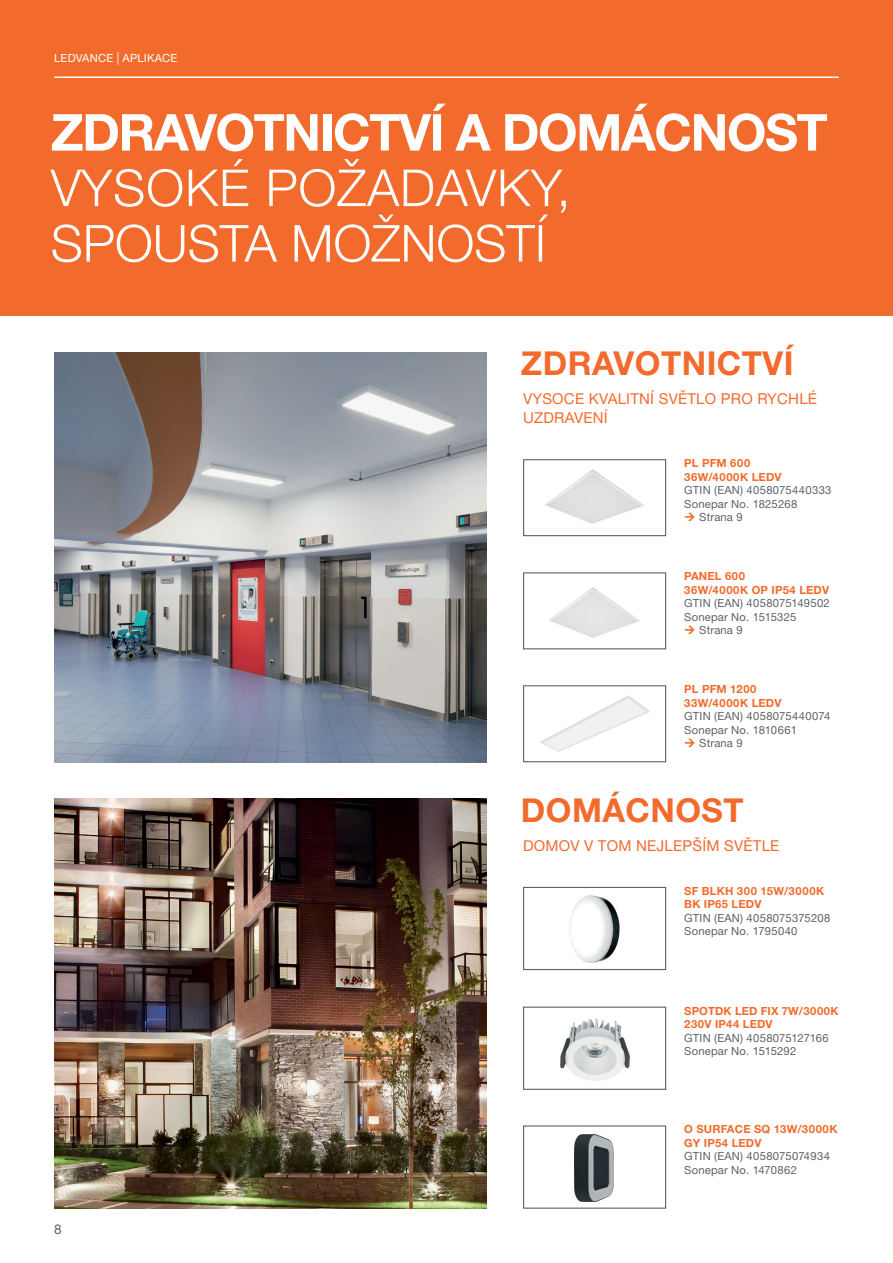
<style>
.page{position:relative;width:893px;height:1263px;background:#fff}
.page>*{position:absolute;margin:0;border:0;box-sizing:border-box;transform-origin:0 0}
.t1{font:300 51px/55.5px "Helvetica Neue LT Pro";color:#fff}
.t2{font:700 51px "Helvetica Neue LT Pro";letter-spacing:-.03em;color:#fff}
.t3{font:700 33px "Helvetica Neue LT Pro";letter-spacing:.015em;color:#f26b2d}
.t4{font:15px/18.8px "Helvetica Neue LT Pro";letter-spacing:.015em;color:#f26b2d}
.t5{font:13.5px "Helvetica Neue LT Pro";color:#5e6266}
.t6{font:11.25px/13.5px "Helvetica Neue LT Pro";letter-spacing:.015em;color:#5e6266}
.t7{font:700 11.25px/13.5px "Helvetica Neue LT Pro";letter-spacing:.015em;color:#f26b2d}
.t8{font:700 11.25px/13.5px "Helvetica Neue LT Pro";letter-spacing:.04em;color:#f26b2d}
.t9{font:11.25px "Helvetica Neue LT Pro";letter-spacing:.015em;color:#fff}
.s1{font-size:12.6px}
</style>
<div class="page">
<div style="left:0;top:0;width:893px;height:316px;background:#f26b2d"></div>
<img style="left:54px;top:352px;width:433px;height:410px">
<img style="left:54px;top:798px;width:433px;height:411px">
<img style="left:546px;top:469px;width:97px;height:55px">
<div style="left:523px;top:459px;width:143px;height:77px;border:1px solid #5e6266"></div>
<img style="left:569px;top:895px;width:51px;height:68px">
<div style="left:523px;top:887px;width:143px;height:83px;border:1px solid #5e6266"></div>
<img style="left:550px;top:588px;width:89px;height:50px">
<div style="left:523px;top:572px;width:143px;height:77px;border:1px solid #5e6266"></div>
<img style="left:560px;top:1018px;width:69px;height:63px">
<div style="left:523px;top:1006px;width:143px;height:84px;border:1px solid #5e6266"></div>
<img style="left:541px;top:696px;width:109px;height:56px">
<div style="left:523px;top:685px;width:143px;height:77px;border:1px solid #5e6266"></div>
<img style="left:575px;top:1135px;width:39px;height:67px">
<div style="left:523px;top:1125px;width:143px;height:84px;border:1px solid #5e6266"></div>
<hr style="left:54px;top:76px;width:785px;height:2px;background:#fff">
<p class="t9" style="left:54px;top:52px;width:125px">LEDVANCE <span class="s1">|</span> APLIKACE</p>
<h1 class="t2" style="left:51px;top:100px;width:778px">ZDRAVOTNICTVÍ A DOMÁCNOST</h1>
<h1 class="t1" style="left:51px;top:159px;width:521px">VYSOKÉ POŽADAVKY,<br>SPOUSTA MOŽNOSTÍ</h1>
<h2 class="t3" style="left:521px;top:343px;width:274px">ZDRAVOTNICTVÍ</h2>
<h3 class="t4" style="left:523px;top:389px;width:296px">VYSOCE KVALITNÍ SVĚTLO PRO RYCHLÉ<br>UZDRAVENÍ</h3>
<p class="t8" style="left:684px;top:456px;width:99px">PL PFM 600<br>36W/4000K LEDV</p>
<p class="t6" style="left:684px;top:483px;width:149px">GTIN (EAN) 4058075440333</p>
<p class="t6" style="left:684px;top:497px;width:115px">Sonepar No. 1825268</p>
<p class="t6" style="left:699px;top:510px;width:45px">Strana 9</p>
<p class="t7" style="left:684px;top:569px;width:146px">PANEL 600<br>36W/4000K OP IP54 LEDV</p>
<p class="t6" style="left:684px;top:596px;width:147px">GTIN (EAN) 4058075149502</p>
<p class="t6" style="left:684px;top:610px;width:114px">Sonepar No. 1515325</p>
<p class="t6" style="left:699px;top:623px;width:45px">Strana 9</p>
<p class="t7" style="left:684px;top:682px;width:99px">PL PFM 1200<br>33W/4000K LEDV</p>
<p class="t6" style="left:684px;top:709px;width:148px">GTIN (EAN) 4058075440074</p>
<p class="t6" style="left:684px;top:723px;width:114px">Sonepar No. 1810661</p>
<p class="t6" style="left:699px;top:736px;width:45px">Strana 9</p>
<h2 class="t3" style="left:521px;top:789px;width:224px">DOMÁCNOST</h2>
<h3 class="t4" style="left:523px;top:836px;width:258px">DOMOV V TOM NEJLEPŠÍM SVĚTLE</h3>
<p class="t7" style="left:684px;top:884px;width:141px">SF BLKH 300 15W/3000K<br>BK IP65 LEDV</p>
<p class="t6" style="left:684px;top:911px;width:148px">GTIN (EAN) 4058075375208<br>Sonepar No. 1795040</p>
<p class="t7" style="left:684px;top:1003px;width:156px">SPOTDK LED FIX 7W/3000K<br>230V IP44 LEDV</p>
<p class="t6" style="left:684px;top:1031px;width:146px">GTIN (EAN) 4058075127166<br>Sonepar No. 1515292</p>
<p class="t5" style="left:54px;top:1221px;width:9px">8</p>
<p class="t7" style="left:684px;top:1122px;width:155px">O SURFACE SQ 13W/3000K<br>GY IP54 LEDV</p>
<p class="t6" style="left:684px;top:1149px;width:147px">GTIN (EAN) 4058075074934<br>Sonepar No. 1470862</p>
</div>
